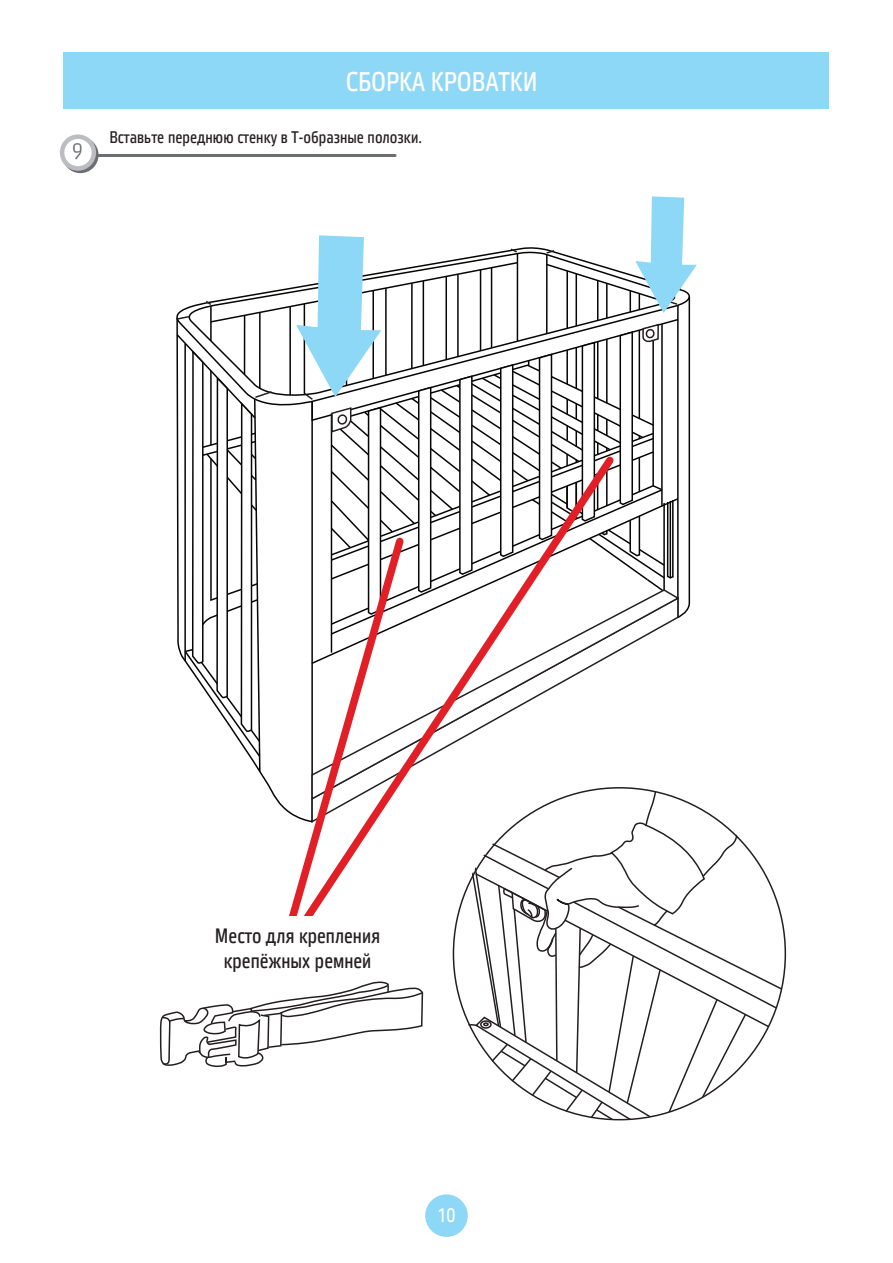
<style>
.page{position:relative;width:893px;height:1263px;background:#fff}
.page>*{position:absolute;margin:0;border:0;box-sizing:border-box;transform-origin:0 0}
.t1{font:27px "Vida 22 Pro";color:#fff}
.t2{font:22.2px "Vida 21 Pro";color:#6c6d70}
.t3{font:20.85px/25px "Vida 22 Pro";color:#231f20;text-align:center}
.t4{font:19.5px "Vida 22 Pro";color:#fff}
.t5{font:16.95px "Vida 22 Pro";color:#231f20}
</style>
<div class="page">
<div style="left:425px;top:1194px;width:43px;height:43px;background:#8dd7f7;border-radius:50%"></div>
<div style="left:64px;top:52px;width:765px;height:55px;background:#8dd7f7"></div>
<hr style="left:84px;top:154px;width:311px;height:3px;background:#6c6d70">
<svg style="left:65px;top:139px;width:31px;height:32px"></svg>
<div style="left:62px;top:137px;width:37px;height:36px;border:4px solid #6c6d70;border-radius:50%"></div>
<svg style="left:62px;top:137px;width:32px;height:31px"></svg>
<div style="left:60px;top:134px;width:36px;height:37px;border:4px solid #bcbdc0;border-radius:50%"></div>
<svg style="left:175px;top:107px;width:522px;height:666px"></svg>
<svg style="left:452px;top:798px;width:334px;height:322px"></svg>
<svg style="left:620px;top:588px;width:60px;height:213px"></svg>
<svg style="left:160px;top:981px;width:264px;height:87px"></svg>
<svg style="left:283px;top:532px;width:11px;height:384px"></svg>
<svg style="left:294px;top:450px;width:326px;height:482px"></svg>
<div style="left:186px;top:916px;width:186px;height:54px;background:#fff"></div>
<h2 class="t2" style="left:73px;top:136px;width:11px">9</h2>
<h1 class="t1" style="left:431px;top:62px;width:108px">КРОВАТКИ</h1>
<h1 class="t1" style="left:346px;top:63px;width:203px">СБОРКА СТУЛЬЧИКА</h1>
<p class="t5" style="left:109px;top:124px;width:314px">Вставьте переднюю стенку в Т-образные полозки.</p>
<p class="t3" style="left:215px;top:923px;width:167px">Место для крепления крепёжных ремней</p>
<p class="t4" style="left:437px;top:1201px;width:20px">10</p>
</div>
